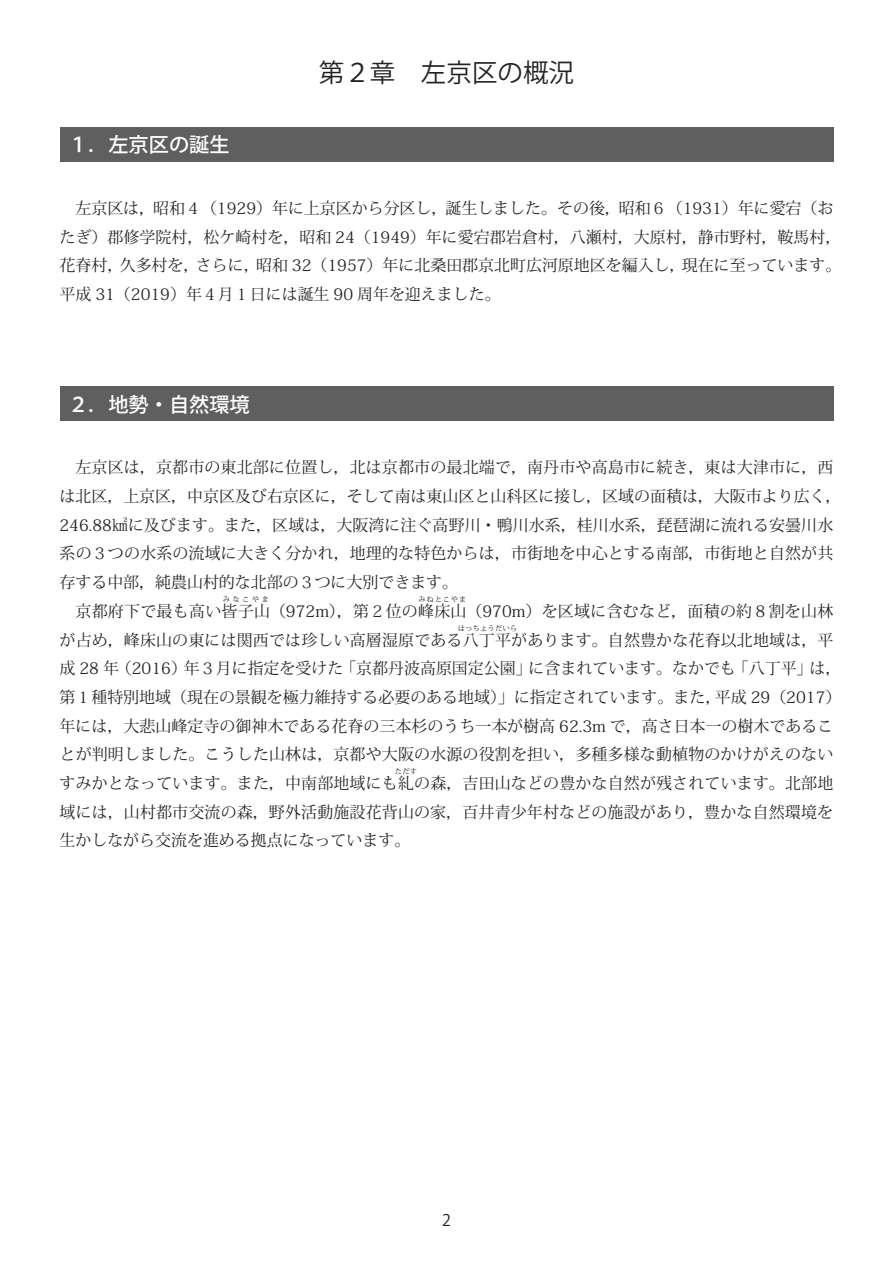
<style>
.page{position:relative;width:893px;height:1263px;background:#fff}
.page>*{position:absolute;margin:0;border:0;box-sizing:border-box;transform-origin:0 0}
.t1{font:25.5px "Koz Go Pro";color:#242121}
.t2{font:500 20.25px "Koz Go Pro";color:#fff}
.t3{font:15.9px/28.7px "Koz Min Pro";letter-spacing:.005em;color:#242121}
.t4{font:15.9px "Koz Go Pro";color:#242121}
.t5{font:7.5px "Koz Min Pro";letter-spacing:.05em;color:#242121}
.t6{font:7.5px "Koz Min Pro";color:#242121}
</style>
<div class="page">
<div style="left:60px;top:128px;width:773px;height:34px;background:#5f5f60"></div>
<div style="left:60px;top:387px;width:773px;height:34px;background:#5f5f60"></div>
<p class="t2" style="left:68px;top:132px;width:163px">１．左京区の誕生</p>
<h1 class="t1" style="left:319px;top:56px;width:257px">第２章　左京区の概況</h1>
<p class="t3" style="left:60px;top:193px;width:783px;text-indent:16px">左京区は，昭和４（1929）年に上京区から分区し，誕生しました。その後，昭和６（1931）年に愛宕（おたぎ）郡修学院村，松ケ崎村を，昭和 24（1949）年に愛宕郡岩倉村，八瀬村，大原村，静市野村，鞍馬村，花脊村，久多村を，さらに，昭和 32（1957）年に北桑田郡京北町広河原地区を編入し，現在に至っています。平成 31（2019）年４月１日には誕生 90 周年を迎えました。</p>
<p class="t2" style="left:68px;top:391px;width:183px">２．地勢・自然環境</p>
<p class="t3" style="left:60px;top:453px;width:783px;text-indent:16px">左京区は，京都市の東北部に位置し，北は京都市の最北端で，南丹市や高島市に続き，東は大津市に，西は北区，上京区，中京区及び右京区に，そして南は東山区と山科区に接し，区域の面積は，大阪市より広く，246.88㎢に及びます。また，区域は，大阪湾に注ぐ高野川・鴨川水系，桂川水系，琵琶湖に流れる安曇川水系の３つの水系の流域に大きく分かれ，地理的な特色からは，市街地を中心とする南部，市街地と自然が共存する中部，純農山村的な北部の３つに大別できます。</p>
<p class="t3" style="left:75px;top:596px;width:759px">京都府下で最も高い皆子山（972m），第２位の峰床山（970m）を区域に含むなど，面積の約８割を山林</p>
<p class="t5" style="left:223px;top:594px;width:48px">みなこやま</p>
<p class="t5" style="left:418px;top:594px;width:49px">みねとこやま</p>
<p class="t3" style="left:60px;top:625px;width:775px">が占め，峰床山の東には関西では珍しい高層湿原である八丁平があります。自然豊かな花脊以北地域は，平</p>
<p class="t6" style="left:458px;top:622px;width:61px">はっちょうだいら</p>
<p class="t3" style="left:60px;top:653px;width:783px">成 28 年（2016）年３月に指定を受けた「京都丹波高原国定公園」に含まれています。なかでも「八丁平」は，第１種特別地域（現在の景観を極力維持する必要のある地域）」に指定されています。また，平成 29（2017）年には，大悲山峰定寺の御神木である花脊の三本杉のうち一本が樹高 62.3m で，高さ日本一の樹木であることが判明しました。こうした山林は，京都や大阪の水源の役割を担い，多種多様な動植物のかけがえのないすみかとなっています。また，中南部地域にも糺の森，吉田山などの豊かな自然が残されています。北部地</p>
<p class="t5" style="left:395px;top:766px;width:24px">ただす</p>
<p class="t3" style="left:60px;top:797px;width:775px">域には，山村都市交流の森，野外活動施設花背山の家，百井青少年村などの施設があり，豊かな自然環境を生かしながら交流を進める拠点になっています。</p>
<p class="t4" style="left:442px;top:1210px;width:10px">2</p>
</div>
